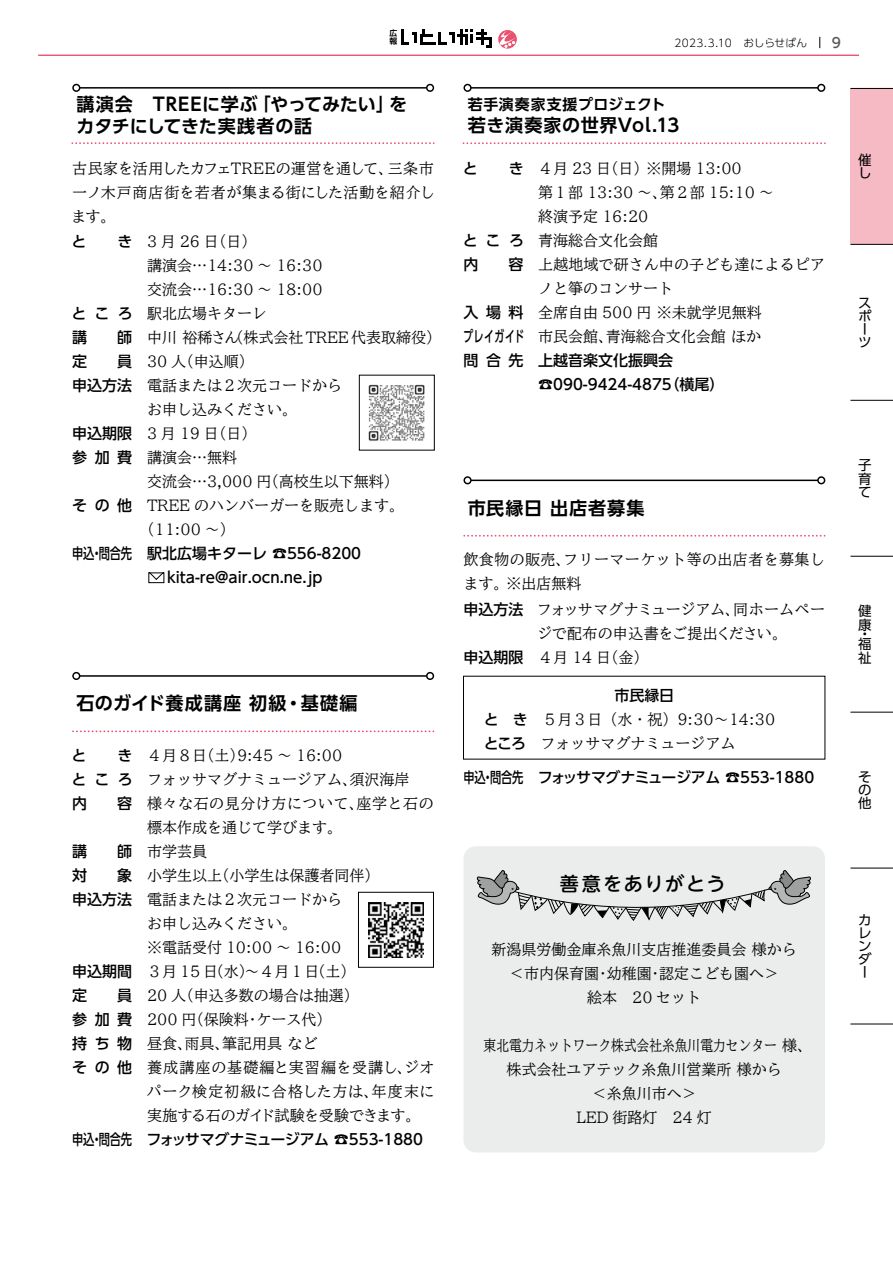
<style>
.page{position:relative;width:893px;height:1263px;background:#fff}
.page>*{position:absolute;margin:0;border:0;box-sizing:border-box;transform-origin:0 0}
.t1{font:500 19.2px "UD Shin M Go Pro";letter-spacing:.09em;color:#000}
.t2{font:700 18px/21.3px "UD Shin Go Pro De";letter-spacing:.035em;color:#000}
.t3{font:700 18px "UD Shin Go Pro De";letter-spacing:.06em;color:#000}
.t4{font:700 18px "UD Shin Go Pro De";letter-spacing:.055em;color:#000}
.t5{font:500 15px/24px "TBUD Min Std";color:#000}
.t6{font:500 15px/24px "UD Shin Go Pro";color:#000}
.t7{font:500 15px/24px "TBUD Min Std";color:#000;text-align:center;scale:.85 1}
.t8{font:500 15px "UD Shin Go Pro";letter-spacing:-.025em;color:#000}
.t9{font:500 15px/24px "TBUD Min Std";letter-spacing:.03em;color:#000}
.t10{font:500 15px/24px "TBUD Min Std";letter-spacing:.07em;color:#000}
.t11{font:500 15px "UD Shin Go Pro";color:#000;scale:.75 1}
.t12{font:500 15px "TBUD Min Std";letter-spacing:.035em;color:#000}
.t13{font:500 15px/24px "UD Shin Go Pro";letter-spacing:.075em;color:#000;text-align:right}
.t14{font:700 14.85px "UD Shin Go Pro De";letter-spacing:.045em;color:#000}
.t15{font:500 13.8px "UD Shin Go Pro";color:#595757}
.t16{font:13.5px/13.2px "UD Shin Go Pro";color:#000}
.t17{font:300 10.65px "UD Shin Go Pro";letter-spacing:.02em;color:#000}
.t18{font:700 7.8px "UD Shin Go Pro De";color:#000}
.s1{font-family:"UD Shin Go Pro"}
</style>
<div class="page">
<svg style="left:463px;top:142px;width:363px;height:2px"></svg>
<svg style="left:463px;top:84px;width:362px;height:8px"></svg>
<div style="left:463px;top:846px;width:362px;height:306px;background:#ebecec;border-radius:12px"></div>
<svg style="left:476px;top:870px;width:335px;height:51px"></svg>
<svg style="left:72px;top:84px;width:362px;height:8px"></svg>
<svg style="left:72px;top:142px;width:363px;height:2px"></svg>
<div style="left:359px;top:375px;width:76px;height:75px;border:1px solid #000"></div>
<div style="left:148px;top:572px;width:16px;height:11px;border:1px solid #000"></div>
<svg style="left:149px;top:573px;width:15px;height:7px"></svg>
<img style="left:368px;top:384px;width:57px;height:57px">
<svg style="left:73px;top:730px;width:361px;height:2px"></svg>
<svg style="left:72px;top:672px;width:362px;height:8px"></svg>
<div style="left:358px;top:892px;width:76px;height:75px;border:1px solid #000"></div>
<img style="left:368px;top:902px;width:56px;height:55px">
<svg style="left:464px;top:535px;width:361px;height:2px"></svg>
<svg style="left:463px;top:476px;width:362px;height:8px"></svg>
<div style="left:850px;top:88px;width:43px;height:156px;background:#f6bac5"></div>
<hr style="left:850px;top:556px;width:43px;height:1px;background:#000">
<hr style="left:850px;top:244px;width:43px;height:1px;background:#000">
<hr style="left:850px;top:400px;width:43px;height:1px;background:#000">
<hr style="left:850px;top:712px;width:43px;height:1px;background:#000">
<hr style="left:850px;top:868px;width:43px;height:1px;background:#000">
<hr style="left:850px;top:1023px;width:43px;height:1px;background:#000">
<hr style="left:850px;top:88px;width:43px;height:1px;background:#000">
<svg style="left:401px;top:29px;width:91px;height:19px"></svg>
<svg style="left:498px;top:30px;width:19px;height:19px"></svg>
<hr style="left:38px;top:55px;width:821px;height:1px;background:#e9516f">
<p class="t18" style="left:390px;top:26px;width:9px">広</p>
<p class="t18" style="left:390px;top:35px;width:9px">報</p>
<p class="t2" style="left:77px;top:93px;width:237px">講演会　TREEに学ぶ<br>カタチにしてきた実践者の話</p>
<p class="t2" style="left:253px;top:93px;width:143px">「やってみたい」</p>
<p class="t2" style="left:389px;top:93px;width:20px">を</p>
<p class="t5" style="left:71px;top:156px;width:366px">古民家を活用したカフェTREEの運営を通して、<br>一ノ木戸商店街を若者が集まる街にした活動を紹介します。</p>
<p class="t5" style="left:388px;top:156px;width:47px">三条市</p>
<p class="t6" style="left:71px;top:229px;width:16px">と</p>
<p class="t6" style="left:118px;top:229px;width:16px">き</p>
<p class="t6" style="left:71px;top:301px;width:63px">ところ講</p>
<p class="t6" style="left:72px;top:325px;width:61px;text-align:justify;text-indent:45px">師定　　員申込方法</p>
<p class="t6" style="left:72px;top:421px;width:61px">申込期限参加費</p>
<p class="t6" style="left:117px;top:493px;width:16px">他</p>
<p class="t6" style="left:72px;top:493px;width:16px">そ</p>
<p class="t11" style="left:72px;top:541px;width:81px">申込問合先</p>
<p class="t6" style="left:95px;top:493px;width:16px">の</p>
<p class="t11" style="left:91px;top:541px;width:16px">・</p>
<p class="t5" style="left:147px;top:229px;width:111px">3 月 26 （日日(</p>
<p class="t5" style="left:147px;top:253px;width:177px">講演会...14:30 ~ 16:30</p>
<p class="t5" style="left:147px;top:277px;width:177px">交流会...16:30 ~ 18:00</p>
<p class="t5" style="left:147px;top:301px;width:121px">駅北広場キターレ</p>
<p class="t5" style="left:228px;top:325px;width:214px">（株式会社TREE代表取締役(</p>
<p class="t5" style="left:147px;top:325px;width:94px">中川裕稀さん</p>
<p class="t5" style="left:147px;top:349px;width:108px">30 （人申込順(</p>
<p class="t5" style="left:147px;top:373px;width:196px">電話または２次元コードから</p>
<p class="t5" style="left:147px;top:397px;width:151px">お申し込みください。</p>
<p class="t5" style="left:147px;top:421px;width:111px">3 月 19 （日日(</p>
<p class="t5" style="left:147px;top:445px;width:91px">講演会…無料</p>
<p class="t5" style="left:147px;top:469px;width:253px">交流会…3,000 （円高校生以下無料(</p>
<p class="t5" style="left:147px;top:493px;width:259px">TREE のハンバーガーを販売します。</p>
<p class="t5" style="left:140px;top:517px;width:97px">)11:00 ~(</p>
<p class="t6" style="left:167px;top:541px;width:196px;text-indent:-20px">駅北広場キターレ ☎556-8200 kita-re@air.ocn.ne.jp</p>
<p class="t3" style="left:77px;top:689px;width:282px">石のガイド養成講座初級・基礎編</p>
<p class="t6" style="left:71px;top:743px;width:16px">と</p>
<p class="t6" style="left:71px;top:743px;width:63px;text-align:justify;text-indent:46px">きところ内</p>
<p class="t6" style="left:117px;top:791px;width:16px">容</p>
<p class="t6" style="left:72px;top:839px;width:16px">講</p>
<p class="t6" style="left:117px;top:839px;width:16px">師</p>
<p class="t6" style="left:72px;top:863px;width:16px">対</p>
<p class="t6" style="left:72px;top:863px;width:61px;text-align:right">象<br>申込方法</p>
<p class="t6" style="left:72px;top:959px;width:61px">申込期間定</p>
<p class="t6" style="left:72px;top:983px;width:61px;text-align:justify;text-indent:45px">員参加費持ち物その他</p>
<p class="t11" style="left:72px;top:1127px;width:81px">申込問合先</p>
<p class="t11" style="left:91px;top:1127px;width:16px">・</p>
<p class="t5" style="left:147px;top:743px;width:99px">４月８（日土(</p>
<p class="t5" style="left:237px;top:743px;width:107px">9:45 ~ 16:00</p>
<p class="t5" style="left:356px;top:767px;width:79px;text-indent:-209px">フォッサマグナミュージアム、<br>座学と石の</p>
<p class="t5" style="left:350px;top:767px;width:61px">須沢海岸</p>
<p class="t12" style="left:147px;top:792px;width:218px">様々な石の見分け方について、</p>
<p class="t5" style="left:147px;top:815px;width:196px">標本作成を通じて学びます。</p>
<p class="t5" style="left:147px;top:839px;width:61px">市学芸員</p>
<p class="t5" style="left:215px;top:863px;width:166px">（小学生は保護者同伴(</p>
<p class="t5" style="left:147px;top:863px;width:76px">小学生以上</p>
<p class="t5" style="left:147px;top:887px;width:196px">電話または２次元コードから</p>
<p class="t5" style="left:147px;top:911px;width:151px">お申し込みください。</p>
<p class="t5" style="left:147px;top:935px;width:196px">※電話受付 10:00 ~ 16:00</p>
<p class="t5" style="left:147px;top:959px;width:210px">３月 15 （日水）～４月１（日土(</p>
<p class="t5" style="left:147px;top:983px;width:213px">20 （人申込多数の場合は抽選(</p>
<p class="t5" style="left:256px;top:1007px;width:76px">ケース代(</p>
<p class="t5" style="left:222px;top:1007px;width:97px;text-indent:-75px">200 （円保険料<br>筆記用具など</p>
<p class="t5" style="left:245px;top:1007px;width:16px">・</p>
<p class="t10" style="left:147px;top:1031px;width:289px">昼食、<br>養成講座の基礎編と実習編を受講しジオ</p>
<p class="t5" style="left:372px;top:1055px;width:64px;text-align:center">、<br>年度末に</p>
<p class="t5" style="left:185px;top:1031px;width:46px">雨具、</p>
<p class="t5" style="left:147px;top:1079px;width:275px">パーク検定初級に合格した方は、<br>実施する石のガイド試験を受験できます。</p>
<p class="t8" style="left:146px;top:1127px;width:278px">フォッサマグナミュージアム ☎553-1880</p>
<p class="t17" style="left:674px;top:34px;width:134px">2023.3.10　おしらせばん</p>
<p class="t15" style="left:832px;top:31px;width:11px">9</p>
<p class="t14" style="left:468px;top:92px;width:199px">若手演奏家支援プロジェクト</p>
<p class="t2" style="left:468px;top:114px;width:213px">若き演奏家の世界Vol.13</p>
<p class="t5" style="left:660px;top:156px;width:115px;text-indent:-121px">４月 23 （日日）※開場 13:00<br>第２部 15:10 ~</p>
<p class="t6" style="left:463px;top:156px;width:16px">と</p>
<p class="t6" style="left:509px;top:156px;width:16px">き</p>
<p class="t5" style="left:538px;top:180px;width:130px">第１部 13:30 ～、</p>
<p class="t5" style="left:538px;top:204px;width:112px">終演予定 16:20</p>
<p class="t5" style="left:538px;top:228px;width:121px">青海総合文化会館</p>
<p class="t5" style="left:538px;top:252px;width:288px">上越地域で研さん中の子ども達によるピア</p>
<p class="t5" style="left:538px;top:276px;width:136px">ノと箏のコンサート</p>
<p class="t5" style="left:538px;top:300px;width:225px">全席自由 500 円 ※未就学児無料</p>
<p class="t5" style="left:606px;top:324px;width:157px">青海総合文化会館ほか</p>
<p class="t6" style="left:463px;top:228px;width:63px">ところ内</p>
<p class="t6" style="left:508px;top:252px;width:16px">容</p>
<p class="t13" style="left:463px;top:300px;width:62px">入場料プレイガイド先</p>
<p class="t5" style="left:538px;top:324px;width:76px">市民会館、</p>
<p class="t6" style="left:664px;top:348px;width:61px;text-indent:-126px">上越音楽文化振興会<br>（横尾(</p>
<p class="t6" style="left:486px;top:348px;width:16px">合</p>
<p class="t6" style="left:463px;top:348px;width:16px">問</p>
<p class="t6" style="left:538px;top:372px;width:135px">☎090-9424-4875</p>
<p class="t16" style="left:858px;top:153px;width:15px">催し</p>
<p class="t16" style="left:858px;top:295px;width:15px">スポーツ</p>
<p class="t4" style="left:468px;top:493px;width:178px">市民縁日出店者募集</p>
<p class="t9" style="left:563px;top:547px;width:263px">フリーマーケット等の出店者を募集し</p>
<p class="t9" style="left:463px;top:547px;width:119px">飲食物の販売、ます。※出店無料</p>
<p class="t6" style="left:463px;top:597px;width:61px">申込方法</p>
<p class="t6" style="left:463px;top:645px;width:61px">申込期限</p>
<p class="t5" style="left:537px;top:597px;width:252px">フォッサマグナミュージアム、<br>ジで配布の申込書をご提出ください。<br>４月 14 （日金(</p>
<p class="t5" style="left:733px;top:597px;width:93px">同ホームペー</p>
<p class="t6" style="left:614px;top:682px;width:61px">市民縁日</p>
<p class="t5" style="left:484px;top:707px;width:293px"><span class="s1">と　き　</span>５月３日（水・祝(9:30~14:30<span class="s1">ところ　</span>フォッサマグナミュージアム</p>
<p class="t11" style="left:463px;top:765px;width:81px">申込問合先</p>
<p class="t11" style="left:482px;top:765px;width:16px">・</p>
<p class="t8" style="left:538px;top:765px;width:278px">フォッサマグナミュージアム ☎553-1880</p>
<p class="t1" style="left:560px;top:868px;width:167px">善意をありがとう</p>
<p class="t5" style="left:659px;top:937px;width:139px;text-indent:-168px">新潟県労働金庫糸魚川支店推進委員会様から認定こども園へ&lt;</p>
<p class="t5" style="left:587px;top:961px;width:116px;text-indent:-78px">＜市内保育園<br>絵本　20 セット</p>
<p class="t7" style="left:484px;top:1033px;width:388px">東北電力ネットワーク株式会社糸魚川電力センター様、株式会社ユアテック糸魚川営業所様から<br>＜糸魚川市へ&lt;<br>LED 街路灯　24 灯</p>
<p class="t5" style="left:607px;top:961px;width:46px">幼稚園</p>
<p class="t5" style="left:595px;top:961px;width:16px">・</p>
<p class="t5" style="left:648px;top:961px;width:16px">・</p>
<p class="t16" style="left:858px;top:458px;width:15px;text-align:justify">子育て</p>
<p class="t16" style="left:858px;top:604px;width:15px;line-height:13.6px">健康</p>
<p class="t16" style="left:858px;top:627px;width:10px">・</p>
<p class="t16" style="left:858px;top:636px;width:15px;line-height:13.6px">福祉</p>
<p class="t16" style="left:858px;top:770px;width:15px;text-align:justify">その他</p>
<p class="t16" style="left:858px;top:913px;width:15px">カレンダー</p>
</div>
